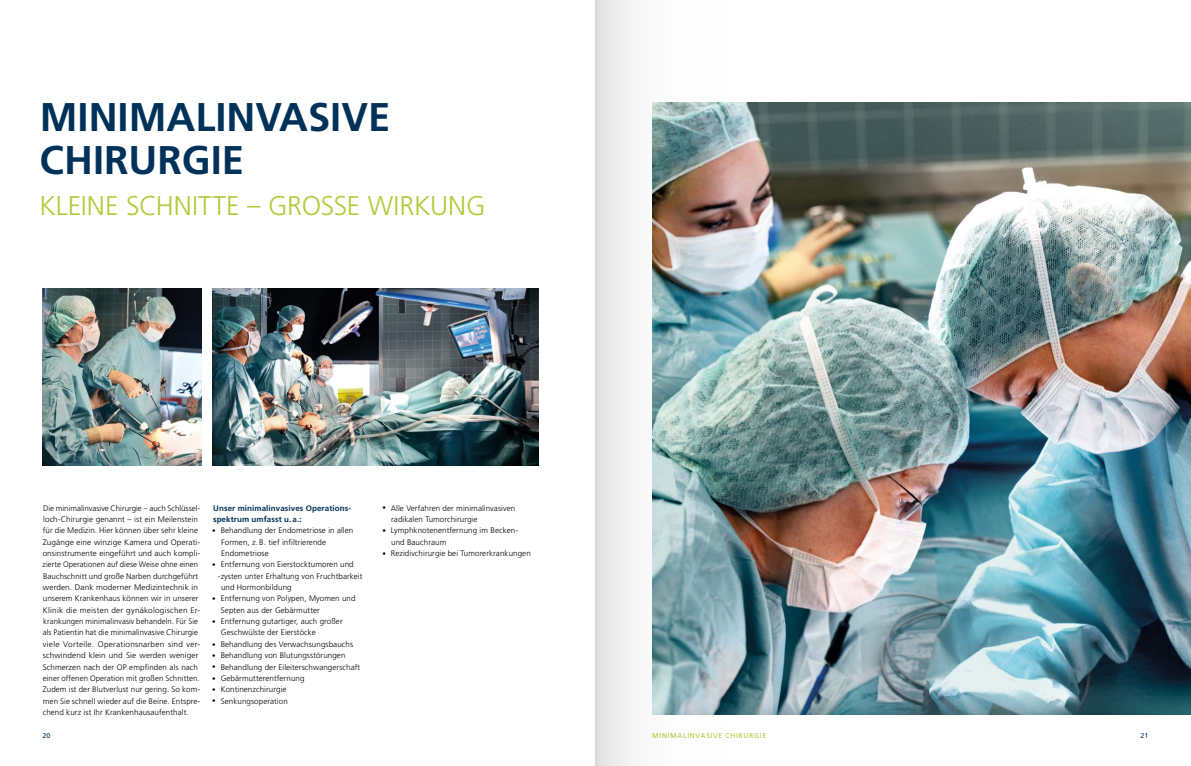
<style>
.page{position:relative;width:1191px;height:766px;background:#fff}
.page>*{position:absolute;margin:0;border:0;box-sizing:border-box;transform-origin:0 0}
.t1{font:700 40px/43px "Frutiger";color:#003158}
.t2{font:300 27px "Frutiger";letter-spacing:-.005em;color:#afcb37}
.t3{font:300 8px/11.3px "Frutiger";letter-spacing:.01em;color:#000}
.t4{font:700 8px/11.3px "Frutiger";letter-spacing:.01em;color:#003158}
.t5{font:7px "Frutiger CE";letter-spacing:.09em;color:#afcb37}
.t6{font:7px "Frutiger CE";color:#003158}
.s1{font-family:"Frutiger LT";font-size:7px}
</style>
<div class="page">
<img style="left:43px;top:289px;width:158px;height:176px">
<img style="left:213px;top:289px;width:326px;height:176px">
<img style="left:772px;top:102px;width:419px;height:612px">
<img style="left:595px;top:0;width:177px;height:765px">
<h1 class="t1" style="left:40px;top:95px;width:352px">MINIMALINVASIVE<br>CHIRURGIE</h1>
<h2 class="t2" style="left:39px;top:190px;width:447px">KLEINE SCHNITTE – GROSSE WIRKUNG</h2>
<p class="t3" style="left:43px;top:502px;width:159px">Die minimalinvasive Chirurgie – auch Schlüssel&shy;loch-Chirurgie genannt – ist ein Meilenstein für die Medizin. Hier können über sehr kleine Zugänge eine winzige Kamera und Operati&shy;onsinstrumente eingeführt und auch kompli&shy;zierte Operationen auf diese Weise ohne einen Bauchschnitt und große Narben durchgeführt werden. Dank moderner Medizintechnik in unserem Krankenhaus können wir in unserer Klinik die meisten der gynäkologischen Er&shy;krankungen minimalinvasiv behandeln. Für Sie als Patientin hat die minimalinvasive Chirurgie viele Vorteile. Operationsnarben sind ver&shy;schwindend klein und Sie werden weniger Schmerzen nach der OP empfinden als nach einer offenen Operation mit großen Schnitten.<br>Zudem ist der Blutverlust nur gering. So kom&shy;men Sie schnell wieder auf die Beine. Entspre&shy;chend kurz ist Ihr Krankenhausaufenthalt.</p>
<p class="t4" style="left:213px;top:502px;width:139px">Unser minimalinvasives Operations&shy;spektrum umfasst u. a.:</p>
<p class="t3" style="left:221px;top:525px;width:134px;text-indent:-9px"><span class="s1">•</span> Behandlung der Endometriose in allen<br>Formen, z. B. tief infiltrierende<br>Endometriose</p>
<p class="t3" style="left:212px;top:559px;width:143px"><span class="s1">•</span> Entfernung von Eierstocktumoren und</p>
<p class="t3" style="left:218px;top:570px;width:146px">-zysten unter Erhaltung von Fruchtbarkeit</p>
<p class="t3" style="left:221px;top:581px;width:72px">und Hormonbildung</p>
<p class="t3" style="left:221px;top:593px;width:136px;text-indent:-9px"><span class="s1">•</span> Entfernung von Polypen, Myomen und<br>Septen aus der Gebärmutter</p>
<p class="t3" style="left:221px;top:615px;width:123px;text-indent:-9px"><span class="s1">•</span> Entfernung gutartiger, auch großer<br>Geschwülste der Eierstöcke</p>
<p class="t3" style="left:212px;top:638px;width:142px"><span class="s1">•</span> Behandlung des Verwachsungsbauchs</p>
<p class="t3" style="left:212px;top:649px;width:135px"><span class="s1">•</span> Behandlung von Blutungsstörungen</p>
<p class="t3" style="left:212px;top:661px;width:149px"><span class="s1">•</span> Behandlung der Eileiterschwangerschaft</p>
<p class="t3" style="left:212px;top:672px;width:94px"><span class="s1">•</span> Gebärmutterentfernung</p>
<p class="t3" style="left:212px;top:683px;width:76px"><span class="s1">•</span> Kontinenzchirurgie</p>
<p class="t3" style="left:212px;top:695px;width:77px"><span class="s1">•</span> Senkungsoperation</p>
<p class="t3" style="left:391px;top:502px;width:126px;text-indent:-9px"><span class="s1">•</span> Alle Verfahren der minimalinvasiven radikalen Tumorchirurgie</p>
<p class="t3" style="left:391px;top:525px;width:128px;text-indent:-9px"><span class="s1">•</span> Lymphknotenentfernung im Becken&shy;und Bauchraum</p>
<p class="t3" style="left:382px;top:547px;width:150px"><span class="s1">•</span> Rezidivchirurgie bei Tumorerkrankungen</p>
<p class="t6" style="left:43px;top:731px;width:9px">20</p>
<p class="t5" style="left:652px;top:731px;width:116px">MINIMALINVASIVE CHIRURGIE</p>
<p class="t6" style="left:1140px;top:731px;width:9px">21</p>
</div>
